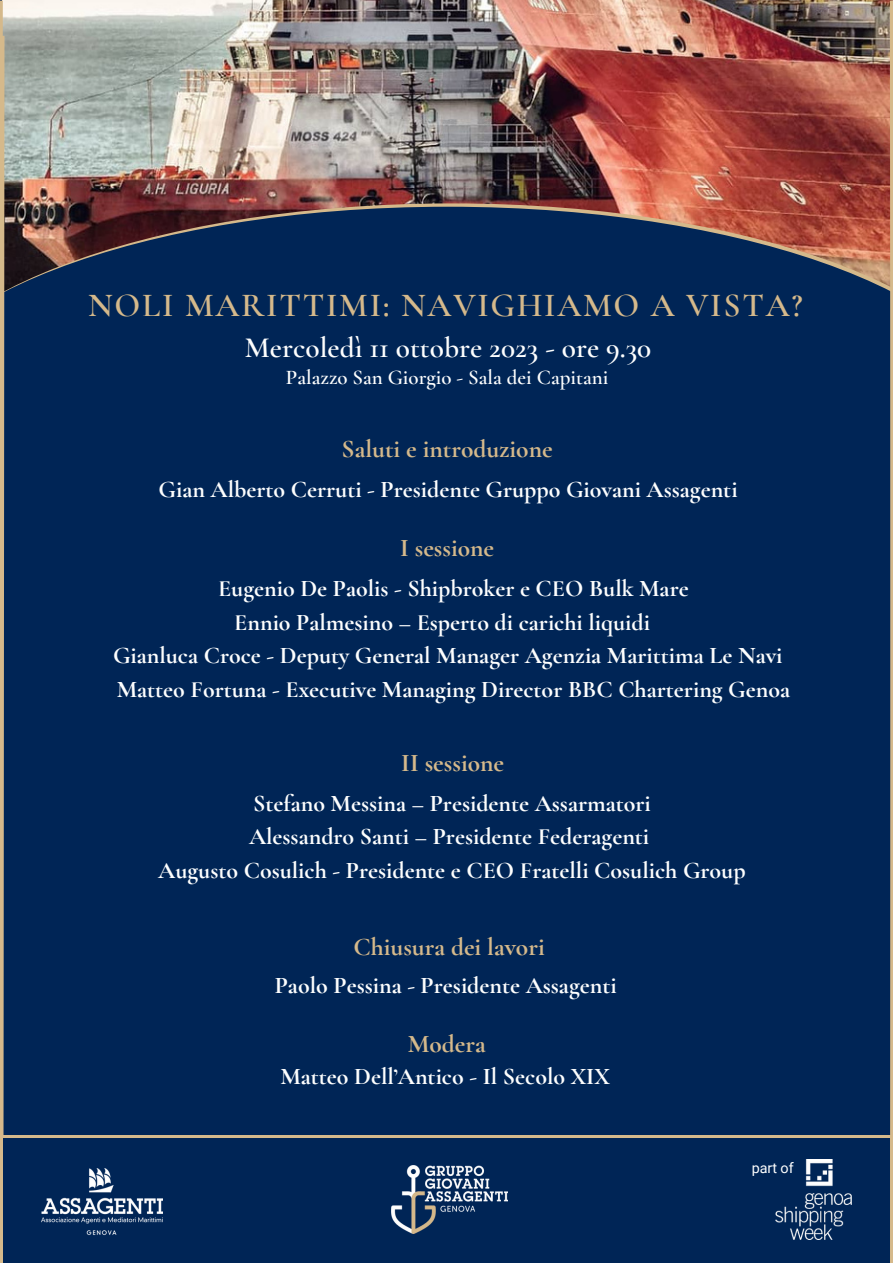
<style>
.page{position:relative;width:893px;height:1264px;background:#fff}
.page>*{position:absolute;margin:0;border:0;box-sizing:border-box;transform-origin:0 0}
.t1{font:600 33.75px "Cormorant Garamond";letter-spacing:.05em;color:#d5b98b}
.t2{font:600 29.4px "Cormorant Garamond";color:#fdfefe}
.t3{font:700 25.5px "Cormorant Garamond";color:#d5b98b}
.t4{font:700 23.85px "Cormorant Garamond";color:#fdfefe}
.t5{font:600 21px "Cormorant Garamond";color:#fdfefe}
.t6{font:14.4px "Roboto";color:#fdfefe}
</style>
<div class="page">
<div style="left:0;top:0;width:892px;height:1262px;background:#002556"></div>
<img style="left:6px;top:0;width:882px;height:203px">
<svg style="left:6px;top:207px;width:882px;height:84px"></svg>
<svg style="left:0;top:0;width:6px;height:1135px"></svg>
<svg style="left:888px;top:0;width:4px;height:1135px"></svg>
<div style="left:0;top:1135px;width:892px;height:127px;background:#d5b98b"></div>
<div style="left:4px;top:1138px;width:885px;height:124px;background:#002556"></div>
<img style="left:775px;top:1159px;width:76px;height:80px">
<img style="left:41px;top:1168px;width:121px;height:67px">
<img style="left:391px;top:1165px;width:116px;height:68px">
<p class="t1" style="left:88px;top:284px;width:716px">NOLI MARITTIMI: NAVIGHIAMO A VISTA?</p>
<p class="t2" style="left:245px;top:329px;width:408px">Mercoledì 11 ottobre 2023 - ore 9.30</p>
<p class="t5" style="left:286px;top:364px;width:324px">Palazzo San Giorgio - Sala dei Capitani</p>
<p class="t3" style="left:341px;top:433px;width:213px">Saluti e introduzione</p>
<p class="t4" style="left:158px;top:475px;width:580px">Gian Alberto Cerruti - Presidente Gruppo Giovani Assagenti</p>
<p class="t3" style="left:400px;top:532px;width:96px">I sessione</p>
<p class="t4" style="left:218px;top:574px;width:472px">Eugenio De Paolis - Shipbroker e CEO Bulk Mare</p>
<p class="t4" style="left:234px;top:607px;width:417px">Ennio Palmesino – Esperto di carichi liquidi</p>
<p class="t4" style="left:113px;top:641px;width:671px">Gianluca Croce - Deputy General Manager Agenzia Marittima Le Navi</p>
<p class="t4" style="left:117px;top:675px;width:675px">Matteo Fortuna - Executive Managing Director BBC Chartering Genoa</p>
<p class="t3" style="left:401px;top:747px;width:104px">II sessione</p>
<p class="t4" style="left:253px;top:788px;width:399px">Stefano Messina – Presidente Assarmatori</p>
<p class="t4" style="left:249px;top:822px;width:401px">Alessandro Santi – Presidente Federagenti</p>
<p class="t4" style="left:158px;top:856px;width:588px">Augusto Cosulich - Presidente e CEO Fratelli Cosulich Group</p>
<p class="t3" style="left:353px;top:931px;width:193px">Chiusura dei lavori</p>
<p class="t4" style="left:275px;top:971px;width:343px">Paolo Pessina - Presidente Assagenti</p>
<p class="t3" style="left:407px;top:1028px;width:80px">Modera</p>
<p class="t4" style="left:280px;top:1061px;width:331px">Matteo Dell’Antico - Il Secolo XIX</p>
<p class="t6" style="left:751px;top:1159px;width:44px">part of</p>
</div>
